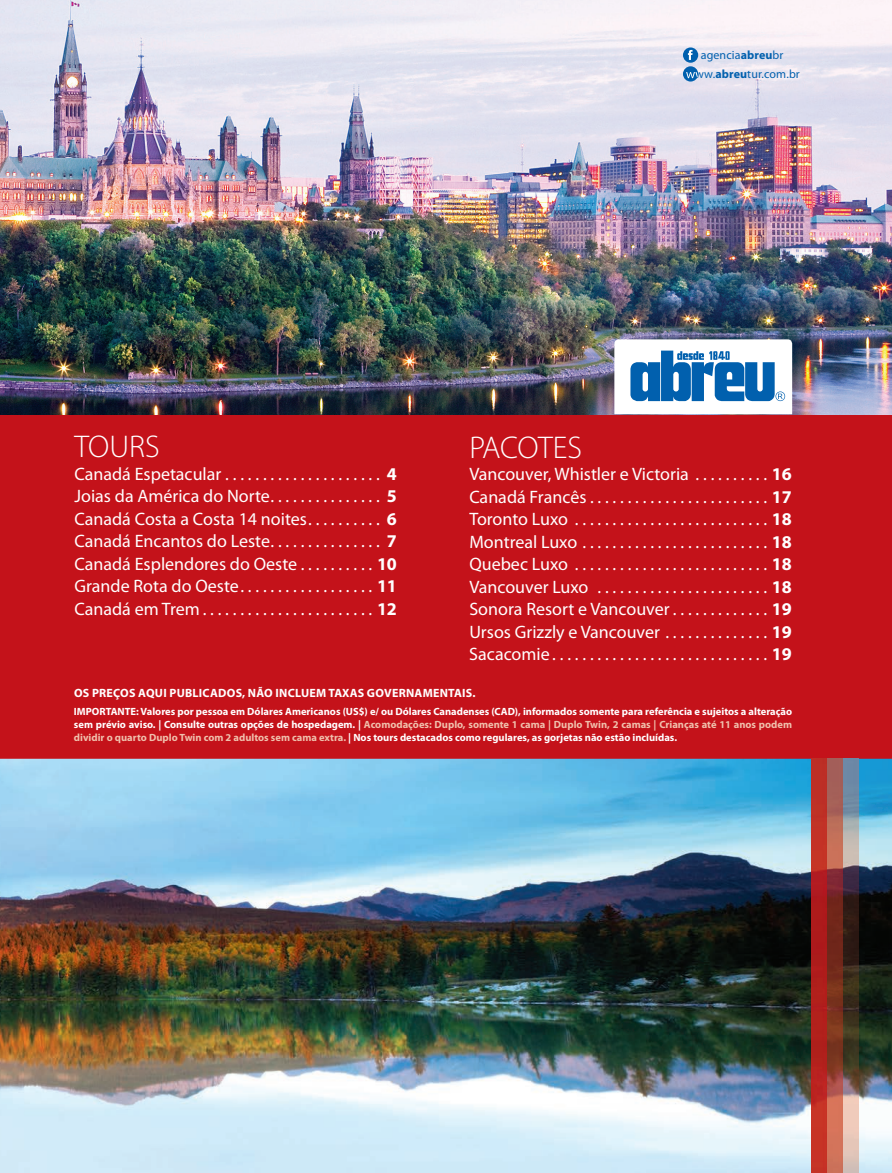
<style>
.page{position:relative;width:892px;height:1173px;background:#fff}
.page>*{position:absolute;margin:0;border:0;box-sizing:border-box;transform-origin:0 0}
.t1{font:300 31.5px "Myriad Pro";letter-spacing:-.005em;color:#fff}
.t2{font:18px/22.5px "Myriad Pro";color:#fff;text-align:justify}
.t3{font:700 12px "Myriad Pro";letter-spacing:.02em;color:#fff}
.t4{font:12px/19.2px "Myriad Pro";letter-spacing:.01em;color:#0160ae;text-align:center}
.t5{font:700 10.5px/13px "Myriad Pro";color:#fff;text-align:justify}
.s1{font-weight:700}
.s2{color:#f0c0ac}
</style>
<div class="page">
<div style="left:0;top:414px;width:892px;height:346px;background:#c4121a"></div>
<img style="left:0;top:0;width:892px;height:414px">
<svg style="left:683px;top:47px;width:15px;height:16px"></svg>
<svg style="left:688px;top:50px;width:5px;height:10px"></svg>
<svg style="left:683px;top:66px;width:15px;height:16px"></svg>
<svg style="left:686px;top:72px;width:12px;height:6px"></svg>
<img style="left:0;top:759px;width:892px;height:414px">
<img style="left:812px;top:759px;width:46px;height:414px">
<svg style="left:614px;top:339px;width:178px;height:75px"></svg>
<p class="t4" style="left:686px;top:45px;width:115px">agencia<span class="s1">abreu</span>br www.<span class="s1">abreu</span>tur.com.br</p>
<h1 class="t1" style="left:74px;top:427px;width:87px">TOURS</h1>
<p class="t2" style="left:74px;top:462px;width:324px">Canadá Espetacular . . . . . . . . . . . . . . . . . . . . . <span class="s1">4<br></span>Joias da América do Norte . . . . . . . . . . . . . . . <span class="s1">5<br></span>Canadá Costa a Costa 14 noites . . . . . . . . . . <span class="s1">6<br></span>Canadá Encantos do Leste . . . . . . . . . . . . . . . <span class="s1">7<br></span>Canadá Esplendores do Oeste . . . . . . . . . . <span class="s1">10<br></span>Grande Rota do Oeste . . . . . . . . . . . . . . . . . . <span class="s1">11<br></span>Canadá em Trem . . . . . . . . . . . . . . . . . . . . . . . <span class="s1">12</span></p>
<h1 class="t1" style="left:469px;top:428px;width:114px">PACOTES</h1>
<p class="t2" style="left:469px;top:462px;width:324px">Vancouver, Whistler e Victoria . . . . . . . . . . <span class="s1">16<br></span>Canadá Francês . . . . . . . . . . . . . . . . . . . . . . . . <span class="s1">17<br></span>Toronto Luxo . . . . . . . . . . . . . . . . . . . . . . . . . . <span class="s1">18<br></span>Montreal Luxo . . . . . . . . . . . . . . . . . . . . . . . . . <span class="s1">18<br></span>Quebec Luxo . . . . . . . . . . . . . . . . . . . . . . . . . . <span class="s1">18<br></span>Vancouver Luxo . . . . . . . . . . . . . . . . . . . . . . . <span class="s1">18<br></span>Sonora Resort e Vancouver . . . . . . . . . . . . . <span class="s1">19<br></span>Ursos Grizzly e Vancouver . . . . . . . . . . . . . . <span class="s1">19<br></span>Sacacomie . . . . . . . . . . . . . . . . . . . . . . . . . . . . . <span class="s1">19</span></p>
<p class="t3" style="left:74px;top:685px;width:403px">OS PREÇOS AQUI PUBLICADOS, NÃO INCLUEM TAXAS GOVERNAMENTAIS.</p>
<p class="t5" style="left:74px;top:704px;width:720px">IMPORTANTE: Valores por pessoa em Dólares Americanos (US$) e/ ou Dólares Canadenses (CAD), informados somente para referência e sujeitos a alteração sem prévio aviso. | Consulte outras opções de hospedagem. | <span class="s2">Acomodações: Duplo, somente 1 cama | Duplo Twin, 2 camas | Crianças até 11 anos podem dividir o quarto Duplo Twin com 2 adultos sem cama extra.</span> | Nos tours destacados como regulares, as gorjetas não estão incluídas.</p>
</div>
